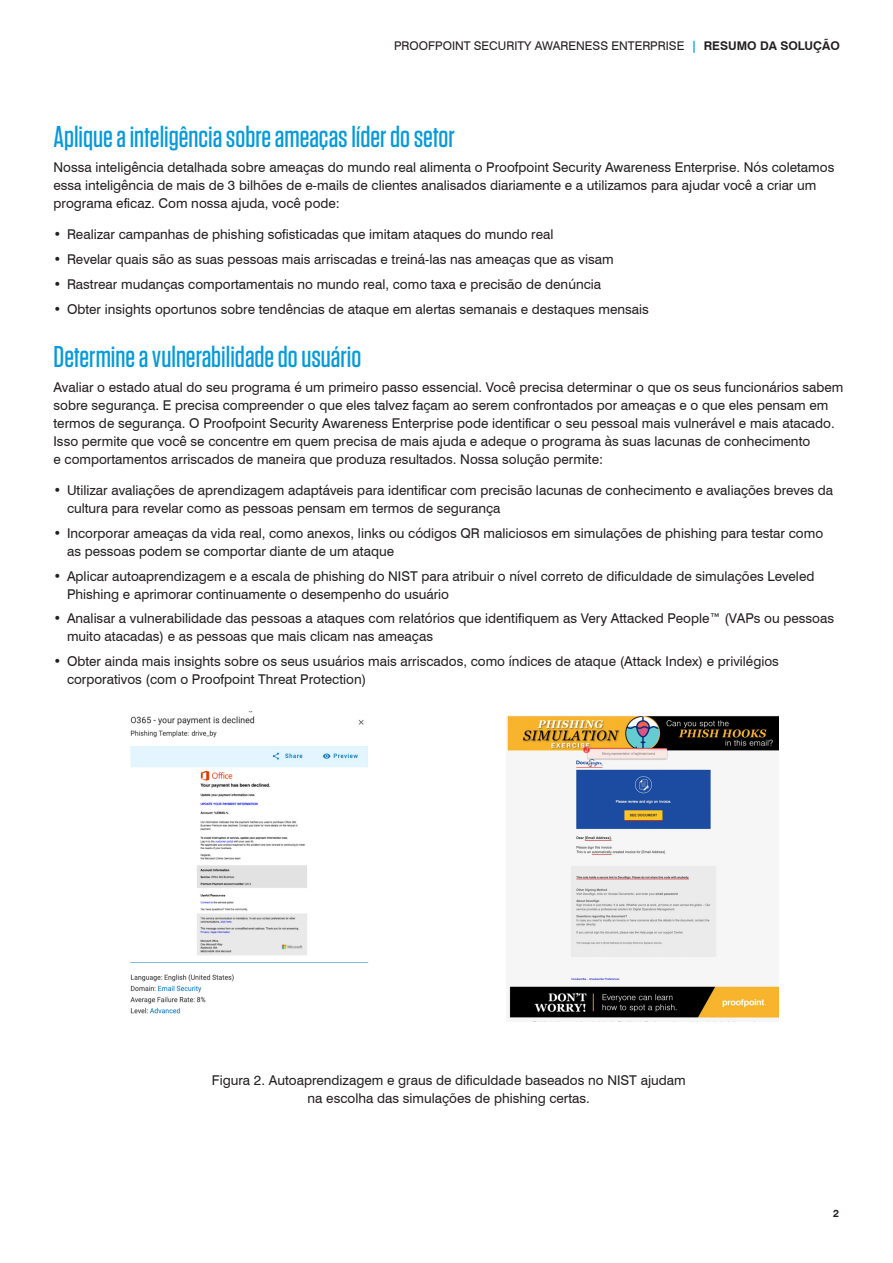
<style>
.page{position:relative;width:893px;height:1263px;background:#fff}
.page>*{position:absolute;margin:0;border:0;box-sizing:border-box;transform-origin:0 0}
.t1{font:500 30px "Tungsten";color:#069ad9}
.t2{font:13.5px/18px "Swiss 721 BT";color:#231f20}
.t3{font:12px "Swiss 721 BT";color:#231f20}
.t4{font:700 10.5px "Swiss 721 BT";color:#231f20}
.s1{font-weight:700;color:#069ad9}
.s2{font-weight:700}
</style>
<div class="page">
<img style="left:130px;top:711px;width:239px;height:303px">
<img style="left:507px;top:716px;width:271px;height:305px">
<p class="t3" style="left:394px;top:38px;width:447px">PROOFPOINT SECURITY AWARENESS ENTERPRISE <span class="s1">|</span> <span class="s2">RESUMO DA SOLUÇÃO</span></p>
<h1 class="t1" style="left:53px;top:121px;width:403px">Aplique a inteligência sobre ameaças líder do setor</h1>
<p class="t2" style="left:53px;top:158px;width:782px">Nossa inteligência detalhada sobre ameaças do mundo real alimenta o Proofpoint Security Awareness Enterprise. Nós coletamos essa inteligência de mais de 3 bilhões de e-mails de clientes analisados diariamente e a utilizamos para ajudar você a criar um programa eficaz. Com nossa ajuda, você pode:</p>
<p class="t2" style="left:53px;top:226px;width:502px">• Realizar campanhas de phishing sofisticadas que imitam ataques do mundo real</p>
<p class="t2" style="left:53px;top:250px;width:562px">• Revelar quais são as suas pessoas mais arriscadas e treiná-las nas ameaças que as visam</p>
<p class="t2" style="left:53px;top:275px;width:549px">• Rastrear mudanças comportamentais no mundo real, como taxa e precisão de denúncia</p>
<p class="t2" style="left:53px;top:300px;width:597px">• Obter insights oportunos sobre tendências de ataque em alertas semanais e destaques mensais</p>
<h1 class="t1" style="left:53px;top:341px;width:309px">Determine a vulnerabilidade do usuário</h1>
<p class="t2" style="left:53px;top:378px;width:791px">Avaliar o estado atual do seu programa é um primeiro passo essencial. Você precisa determinar o que os seus funcionários sabem sobre segurança. E precisa compreender o que eles talvez façam ao serem confrontados por ameaças e o que eles pensam em termos de segurança. O Proofpoint Security Awareness Enterprise pode identificar o seu pessoal mais vulnerável e mais atacado.<br>Isso permite que você se concentre em quem precisa de mais ajuda e adeque o programa às suas lacunas de conhecimento<br>e comportamentos arriscados de maneira que produza resultados. Nossa solução permite:</p>
<p class="t2" style="left:67px;top:481px;width:768px;text-indent:-14px">• Utilizar avaliações de aprendizagem adaptáveis para identificar com precisão lacunas de conhecimento e avaliações breves da cultura para revelar como as pessoas pensam em termos de segurança</p>
<p class="t2" style="left:67px;top:524px;width:758px;text-indent:-14px">• Incorporar ameaças da vida real, como anexos, links ou códigos QR maliciosos em simulações de phishing para testar como as pessoas podem se comportar diante de um ataque</p>
<p class="t2" style="left:67px;top:567px;width:749px;text-indent:-14px">• Aplicar autoaprendizagem e a escala de phishing do NIST para atribuir o nível correto de dificuldade de simulações Leveled<br>Phishing e aprimorar continuamente o desempenho do usuário</p>
<p class="t2" style="left:67px;top:609px;width:768px;text-indent:-14px">• Analisar a vulnerabilidade das pessoas a ataques com relatórios que identifiquem as Very Attacked People™ (VAPs ou pessoas muito atacadas) e as pessoas que mais clicam nas ameaças</p>
<p class="t2" style="left:67px;top:652px;width:713px;text-indent:-14px">• Obter ainda mais insights sobre os seus usuários mais arriscados, como índices de ataque (Attack Index) e privilégios corporativos (com o Proofpoint Threat Protection)</p>
<p class="t2" style="left:212px;top:1071px;width:475px;text-align:center">Figura 2. Autoaprendizagem e graus de dificuldade baseados no NIST ajudam na escolha das simulações de phishing certas.</p>
<p class="t4" style="left:833px;top:1207px;width:7px">2</p>
</div>
